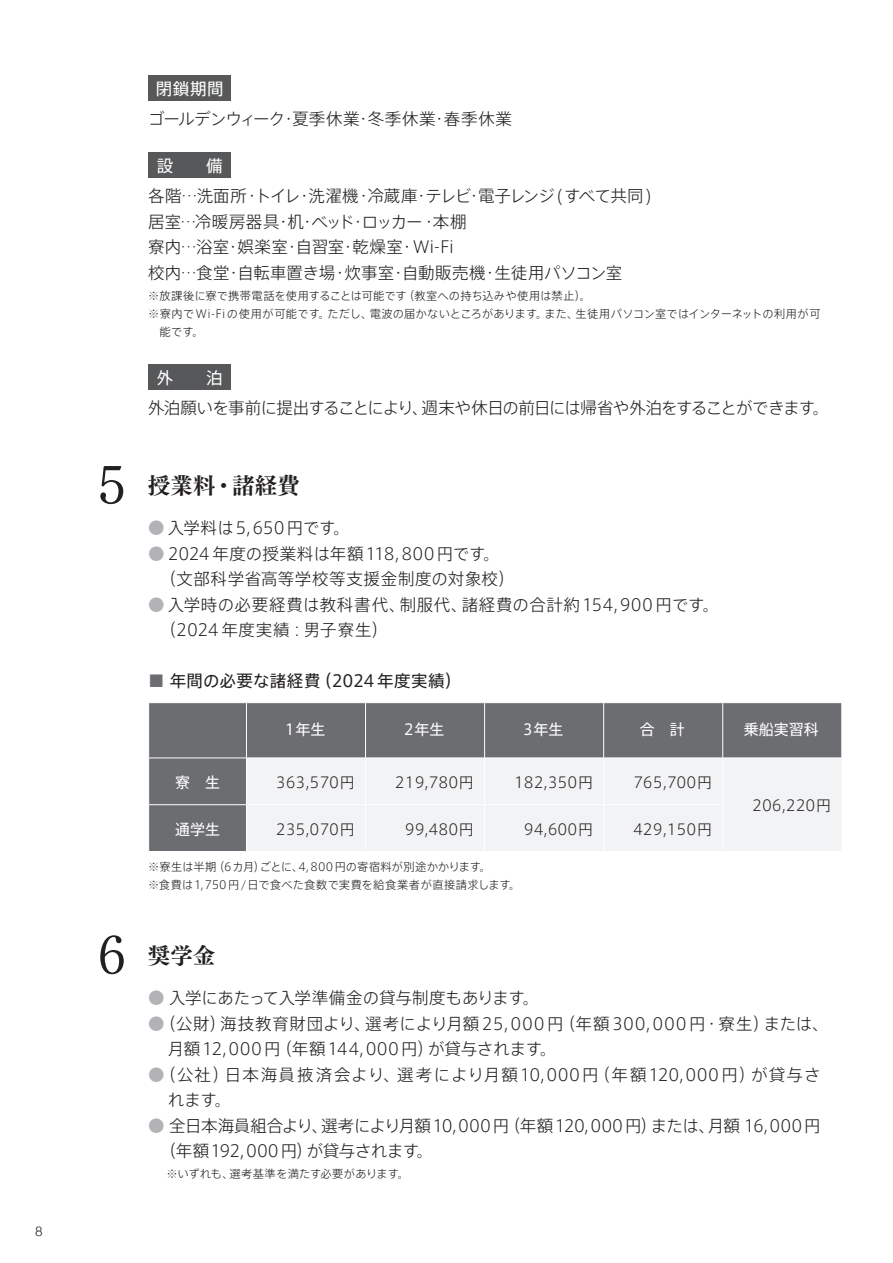
<style>
.page{position:relative;width:893px;height:1263px;background:#fff}
.page>*{position:absolute;margin:0;border:0;box-sizing:border-box;transform-origin:0 0}
.t1{font:51px "Tsuku Min Pro R";color:#231f20}
.t2{font:22.5px "Tsuku Min Pro E";color:#231f20}
.t3{font:300 16.5px/25.5px "Axis Std";color:#231f20}
.t4{font:300 16.5px/25.5px "Axis Std";letter-spacing:.02em;color:#231f20}
.t5{font:300 16.5px/25.5px "Axis Std";letter-spacing:-.02em;color:#231f20}
.t6{font:300 16.5px/25.5px "Axis Std";letter-spacing:.03em;color:#231f20}
.t7{font:300 16.5px/25.5px "Axis Std";letter-spacing:.065em;color:#231f20}
.t8{font:300 16.5px "Axis Std";letter-spacing:-.05em;color:#231f20}
.t9{font:16.5px "Axis Std";letter-spacing:.02em;color:#231f20}
.t10{font:16.5px "Axis Std";color:#fff}
.t11{font:300 15px "Axis Std";color:#231f20}
.t12{font:15px "Axis Std";color:#fff}
.t13{font:300 13.5px "Helvetica";color:#231f20}
.t14{font:300 11.25px/18px "Axis Std";letter-spacing:.01em;color:#231f20}
.s1{font-family:"Koz Min Pr 6 N";font-weight:400;color:#b2b3b7}
.s2{font-family:"Tsuku Min Pro R";color:#6c6d70}
</style>
<div class="page">
<div style="left:149px;top:703px;width:692px;height:148px;background:#6c6d70"></div>
<div style="left:247px;top:758px;width:594px;height:93px;background:#f2f3f4"></div>
<hr style="left:246px;top:703px;width:1px;height:54px;background:#fff">
<hr style="left:365px;top:703px;width:1px;height:54px;background:#fff">
<hr style="left:484px;top:703px;width:1px;height:54px;background:#fff">
<hr style="left:603px;top:703px;width:1px;height:54px;background:#fff">
<hr style="left:722px;top:703px;width:1px;height:54px;background:#fff">
<hr style="left:148px;top:757px;width:98px;height:1px;background:#fff">
<hr style="left:246px;top:757px;width:120px;height:1px;background:#fff">
<hr style="left:246px;top:758px;width:1px;height:46px;background:#fff">
<hr style="left:366px;top:757px;width:119px;height:1px;background:#fff">
<hr style="left:365px;top:758px;width:1px;height:46px;background:#fff">
<hr style="left:485px;top:757px;width:119px;height:1px;background:#fff">
<hr style="left:484px;top:758px;width:1px;height:46px;background:#fff">
<hr style="left:604px;top:757px;width:119px;height:1px;background:#fff">
<hr style="left:603px;top:758px;width:1px;height:46px;background:#fff">
<hr style="left:723px;top:757px;width:119px;height:1px;background:#fff">
<hr style="left:722px;top:758px;width:1px;height:46px;background:#fff">
<hr style="left:148px;top:804px;width:98px;height:1px;background:#fff">
<hr style="left:246px;top:804px;width:120px;height:1px;background:#fff">
<hr style="left:246px;top:805px;width:1px;height:46px;background:#fff">
<hr style="left:366px;top:804px;width:119px;height:1px;background:#fff">
<hr style="left:365px;top:805px;width:1px;height:46px;background:#fff">
<hr style="left:485px;top:804px;width:119px;height:1px;background:#fff">
<hr style="left:484px;top:805px;width:1px;height:46px;background:#fff">
<hr style="left:604px;top:804px;width:119px;height:1px;background:#fff">
<hr style="left:603px;top:805px;width:1px;height:46px;background:#fff">
<hr style="left:722px;top:805px;width:1px;height:46px;background:#fff">
<div style="left:148px;top:75px;width:83px;height:26px;background:#57585a"></div>
<div style="left:148px;top:153px;width:83px;height:25px;background:#57585a"></div>
<div style="left:148px;top:365px;width:83px;height:25px;background:#57585a"></div>
<p class="t13" style="left:35px;top:1220px;width:9px">8</p>
<h1 class="t1" style="left:86px;top:439px;width:52px">５</h1>
<h1 class="t1" style="left:86px;top:909px;width:52px">６</h1>
<h3 class="t10" style="left:156px;top:76px;width:69px">閉鎖期間</h3>
<h3 class="t5" style="left:148px;top:105px;width:365px">ゴールデンウィーク・夏季休業・冬季休業・春季休業</h3>
<h3 class="t10" style="left:157px;top:153px;width:67px">設　　備</h3>
<h3 class="t3" style="left:148px;top:182px;width:505px">各階…洗面所・トイレ・洗濯機・冷蔵庫・テレビ・電子レンジ(すべて共同)居室…冷暖房器具・机・ベッド・ロッカー・本棚<br>寮内…浴室・娯楽室・自習室・乾燥室・Wi-Fi<br>校内…食堂・自転車置き場・炊事室・自動販売機・生徒用パソコン室</h3>
<p class="t14" style="left:148px;top:286px;width:674px">※放課後に寮で携帯電話を使用することは可能です（教室への持ち込みや使用は禁止）。<br>※寮内で Wi-Fi の使用が可能です。ただし、電波の届かないところがあります。また、生徒用パソコン室ではインターネットの利用が可　能です。</p>
<h3 class="t10" style="left:157px;top:365px;width:67px">外　　泊</h3>
<h3 class="t8" style="left:148px;top:396px;width:682px">外泊願いを事前に提出することにより、週末や休日の前日には帰省や外泊をすることができます。</h3>
<h2 class="t2" style="left:148px;top:468px;width:153px">授業料・諸経費</h2>
<h3 class="t3" style="left:148px;top:514px;width:203px"><span class="s1">●</span> 入学料は5,650 円です。</h3>
<h3 class="t4" style="left:160px;top:540px;width:357px;text-indent:-11px"><span class="s1">●</span> 2024 年度の授業料は年額118, 800 円です。（文部科学省高等学校等支援金制度の対象校）</h3>
<h3 class="t6" style="left:160px;top:591px;width:561px;text-indent:-11px"><span class="s1">●</span> 入学時の必要経費は教科書代、制服代、諸経費の合計約154,900 円です。（2024 年度実績：男子寮生）</h3>
<h3 class="t9" style="left:148px;top:668px;width:315px"><span class="s2">■</span> 年間の必要な諸経費（2024 年度実績）</h3>
<h3 class="t12" style="left:285px;top:718px;width:42px">1年生</h3>
<h3 class="t12" style="left:404px;top:718px;width:42px">2年生</h3>
<h3 class="t12" style="left:523px;top:718px;width:42px">3年生</h3>
<h3 class="t12" style="left:640px;top:718px;width:46px">合　計</h3>
<h3 class="t12" style="left:744px;top:718px;width:76px">乗船実習科</h3>
<h3 class="t12" style="left:175px;top:771px;width:46px">寮　生</h3>
<h3 class="t11" style="left:276px;top:771px;width:81px">363,570円</h3>
<h3 class="t11" style="left:395px;top:771px;width:81px">219,780円</h3>
<h3 class="t11" style="left:514px;top:771px;width:81px">182,350円</h3>
<h3 class="t11" style="left:633px;top:771px;width:81px">765,700円</h3>
<h3 class="t12" style="left:175px;top:818px;width:46px">通学生</h3>
<h3 class="t11" style="left:276px;top:818px;width:81px">235,070円</h3>
<h3 class="t11" style="left:405px;top:818px;width:71px">99,480円</h3>
<h3 class="t11" style="left:524px;top:818px;width:71px">94,600円</h3>
<h3 class="t11" style="left:633px;top:818px;width:81px">429,150円</h3>
<p class="t14" style="left:148px;top:857px;width:374px">※寮生は半期（6カ月）ごとに、4, 800 円の寄宿料が別途かかります。<br>※食費は1,750 円/日で食べた食数で実費を給食業者が直接請求します。</p>
<h2 class="t2" style="left:148px;top:938px;width:69px">奨学金</h2>
<h3 class="t11" style="left:752px;top:795px;width:81px">206,220円</h3>
<h3 class="t5" style="left:148px;top:984px;width:392px"><span class="s1">●</span> 入学にあたって入学準備金の貸与制度もあります。</h3>
<h3 class="t4" style="left:168px;top:1010px;width:663px;text-indent:-20px"><span class="s1">●</span>（公財）海技教育財団より、選考により月額 25, 000 円（年額 300, 000 円・寮生）または、月額12,000 円（年額144,000 円）が貸与されます。</h3>
<h3 class="t7" style="left:168px;top:1061px;width:654px;text-indent:-20px"><span class="s1">●</span>（公社）日本海員掖済会より、選考により月額10,000円（年額120,000円）が貸与されます。</h3>
<h3 class="t5" style="left:160px;top:1112px;width:663px;text-indent:-11px"><span class="s1">●</span> 全日本海員組合より、選考により月額10,000円（年額120,000円）または、月額 16,000円（年額192,000円）が貸与されます。</h3>
<p class="t14" style="left:167px;top:1164px;width:244px">※いずれも、選考基準を満たす必要があります。</p>
</div>
